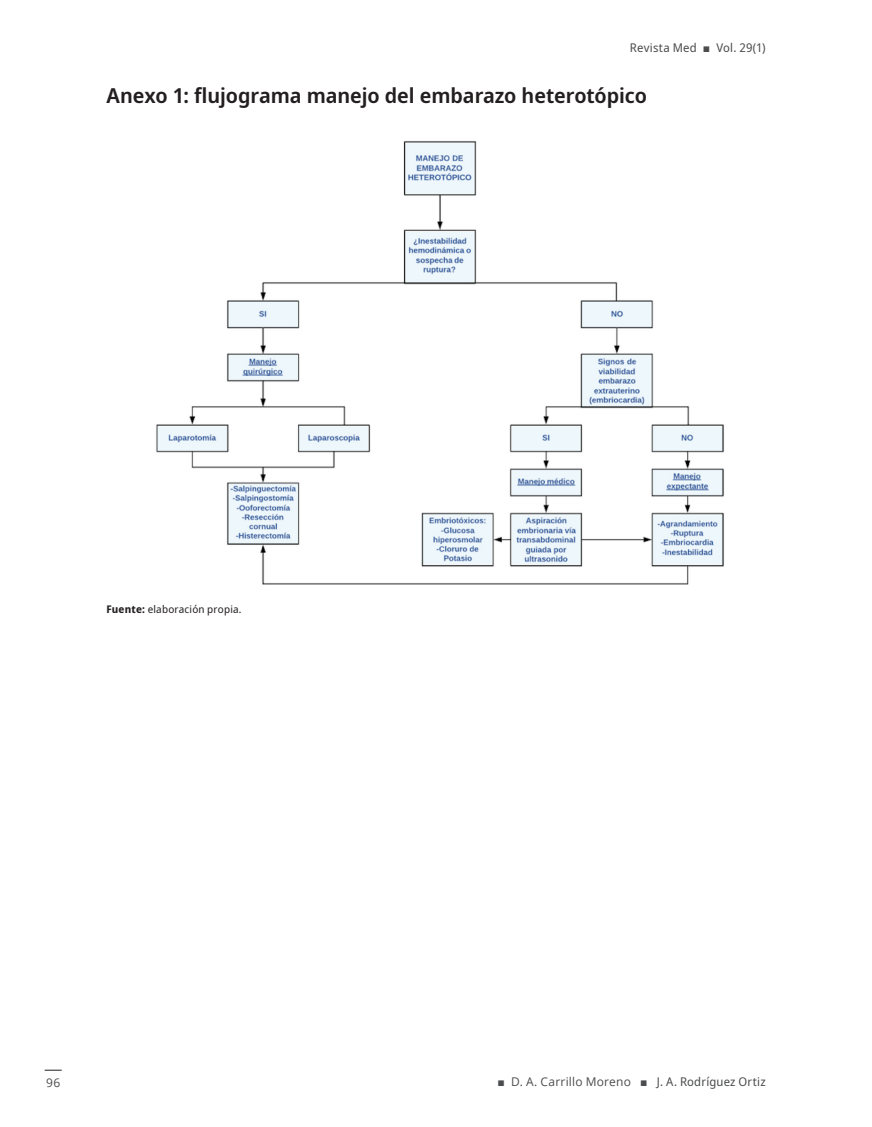
<style>
.page{position:relative;width:872px;height:1127px;background:#fff}
.page>*{position:absolute;margin:0;border:0;box-sizing:border-box;transform-origin:0 0}
.t1{font:600 21px "Noto Sans Display";letter-spacing:-.005em;color:#231f20}
.t2{font:12px "Open Sans";letter-spacing:.015em;color:#4b4c4d}
.t3{font:12px "Noto Sans Display";letter-spacing:.015em;color:#4b4c4d}
.t4{font:10.5px "Noto Sans Display";letter-spacing:.02em;color:#231f20}
.s1{font-weight:700}
.s2{font-family:"Noto Sans Display"}
</style>
<div class="page">
<svg style="left:45px;top:1070px;width:17px;height:1px"></svg>
<img style="left:156px;top:141px;width:568px;height:444px">
<p class="t3" style="left:630px;top:39px;width:137px">Revista Med ■ Vol. 29(1)</p>
<p class="t1" style="left:106px;top:81px;width:542px">Anexo 1: flujograma manejo del embarazo heterotópico</p>
<p class="t4" style="left:106px;top:602px;width:137px"><span class="s1">Fuente:</span> elaboración propia.</p>
<p class="t2" style="left:46px;top:1074px;width:16px">96</p>
<p class="t2" style="left:497px;top:1073px;width:270px">■ D. A. Carrillo Moreno ■ <span class="s2">J. A. Rodríguez Ortiz</span></p>
</div>
